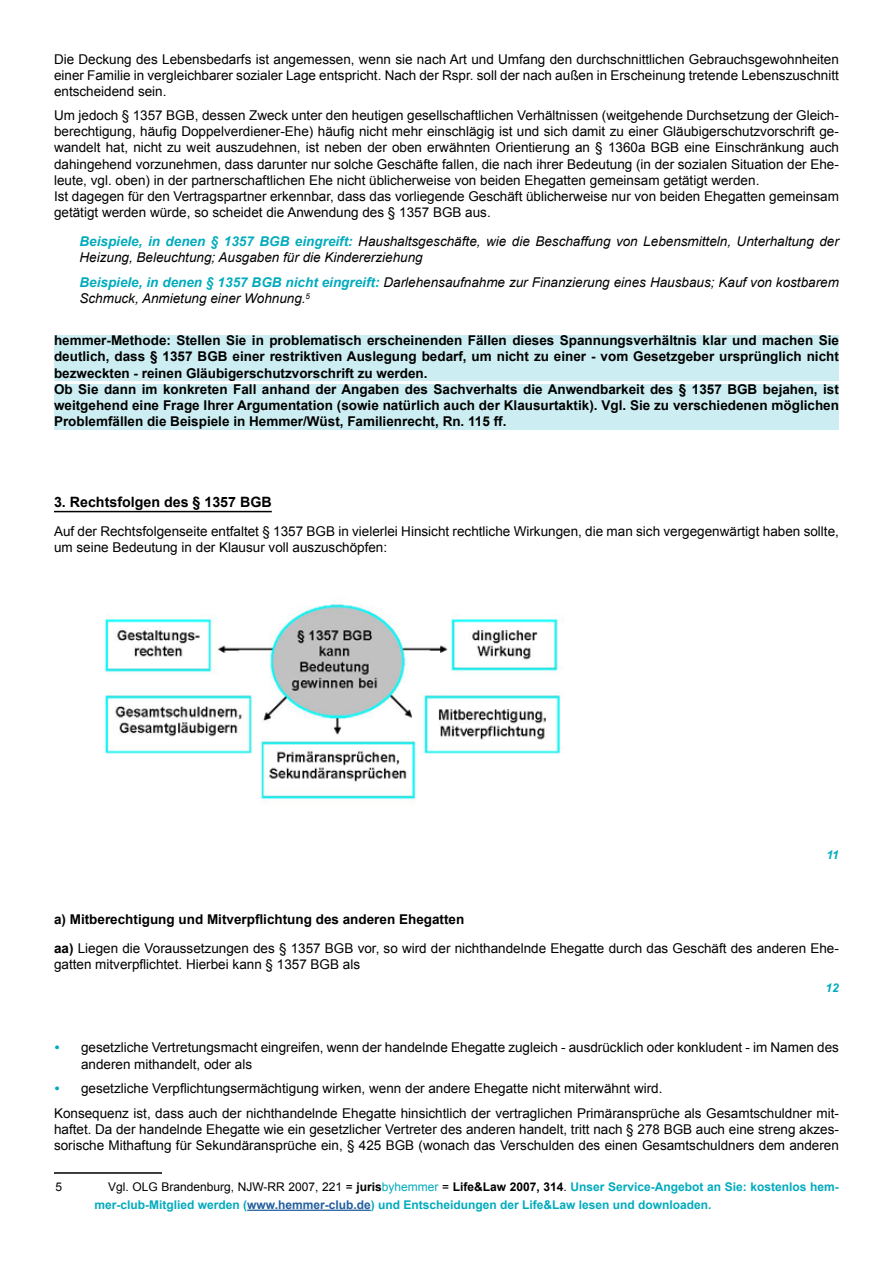
<style>
.page{position:relative;width:893px;height:1263px;background:#fff}
.page>*{position:absolute;margin:0;border:0;box-sizing:border-box;transform-origin:0 0}
.t1{font:700 14.25px "Arial";color:#000}
.t2{font:13.5px/16.2px "Arial";color:#000}
.t3{font:700 13.5px/16.2px "Arial";color:#000}
.t4{font:italic 13.5px/16.2px "Arial";color:#000}
.t5{font:700 12px/18px "Arial";color:#00abbd}
.t6{font:italic 700 12px "Arial";color:#00abbd}
.t7{font:12px "Arial";color:#000}
.s1{font-weight:700;color:#00abbd}
.s2{font-weight:700}
.s3{font-weight:700;font-style:italic;color:#00abbd}
.s4{font-weight:400;color:#000}
.s5{color:#000}
.s6{font-weight:400}
.s7{color:#215e9e}
</style>
<div class="page">
<div style="left:54px;top:335px;width:785px;height:45px;background:#cceef2"></div>
<div style="left:54px;top:384px;width:785px;height:45px;background:#cceef2"></div>
<hr style="left:54px;top:511px;width:218px;height:1px;background:#000">
<img style="left:104px;top:604px;width:460px;height:199px">
<hr style="left:54px;top:1172px;width:108px;height:2px;background:#000">
<hr style="left:247px;top:1209px;width:124px;height:2px;background:#215e9e">
<p class="t2" style="left:54px;top:51px;width:786px;text-align:justify">Die Deckung des Lebensbedarfs ist angemessen, wenn sie nach Art und Umfang den durchschnittlichen Gebrauchsgewohnheiten einer Familie in vergleichbarer sozialer Lage entspricht. Nach der Rspr. soll der nach außen in Erscheinung tretende Lebenszuschnitt entscheidend sein.</p>
<p class="t2" style="left:54px;top:107px;width:786px">Um jedoch § 1357 BGB, dessen Zweck unter den heutigen gesellschaftlichen Verhältnissen (weitgehende Durchsetzung der Gleich&shy;berechtigung, häufig Doppelverdiener-Ehe) häufig nicht mehr einschlägig ist und sich damit zu einer Gläubigerschutzvorschrift ge&shy;wandelt hat, nicht zu weit auszudehnen, ist neben der oben erwähnten Orientierung an § 1360a BGB eine Einschränkung auch dahingehend vorzunehmen, dass darunter nur solche Geschäfte fallen, die nach ihrer Bedeutung (in der sozialen Situation der Ehe&shy;leute, vgl. oben) in der partnerschaftlichen Ehe nicht üblicherweise von beiden Ehegatten gemeinsam getätigt werden.<br>Ist dagegen für den Vertragspartner erkennbar, dass das vorliegende Geschäft üblicherweise nur von beiden Ehegatten gemeinsam getätigt werden würde, so scheidet die Anwendung des § 1357 BGB aus.</p>
<p class="t4" style="left:80px;top:233px;width:761px"><span class="s1">Beispiele, in denen § 1357 BGB eingreift:</span> Haushaltsgeschäfte, wie die Beschaffung von Lebensmitteln, Unterhaltung der<br>Heizung, Beleuchtung; Ausgaben für die Kindererziehung</p>
<p class="t4" style="left:80px;top:275px;width:761px"><span class="s1">Beispiele, in denen § 1357 BGB nicht eingreift:</span> Darlehensaufnahme zur Finanzierung eines Hausbaus; Kauf von kostbarem<br>Schmuck, Anmietung einer Wohnung.<sup>5</sup></p>
<p class="t3" style="left:54px;top:333px;width:786px">hemmer-Methode: Stellen Sie in problematisch erscheinenden Fällen dieses Spannungsverhältnis klar und machen Sie deutlich, dass § 1357 BGB einer restriktiven Auslegung bedarf, um nicht zu einer - vom Gesetzgeber ursprünglich nicht bezweckten - reinen Gläubigerschutzvorschrift zu werden.<br>Ob Sie dann im konkreten Fall anhand der Angaben des Sachverhalts die Anwendbarkeit des § 1357 BGB bejahen, ist weitgehend eine Frage Ihrer Argumentation (sowie natürlich auch der Klausurtaktik). Vgl. Sie zu verschiedenen möglichen Problemfällen die Beispiele in Hemmer/Wüst, Familienrecht, Rn. 115 ff.</p>
<p class="t1" style="left:54px;top:493px;width:219px">3. Rechtsfolgen des § 1357 BGB</p>
<p class="t2" style="left:54px;top:523px;width:786px">Auf der Rechtsfolgenseite entfaltet § 1357 BGB in vielerlei Hinsicht rechtliche Wirkungen, die man sich vergegenwärtigt haben sollte, um seine Bedeutung in der Klausur voll auszuschöpfen:</p>
<p class="t6" style="left:826px;top:847px;width:14px">11</p>
<p class="t2" style="left:54px;top:904px;width:786px;line-height:29px"><span class="s2">a) Mitberechtigung und Mitverpflichtung des anderen Ehegatten<br>aa)</span> Liegen die Voraussetzungen des § 1357 BGB vor, so wird der nichthandelnde Ehegatte durch das Geschäft des anderen Ehe-</p>
<p class="t2" style="left:54px;top:956px;width:308px">gatten mitverpflichtet. Hierbei kann § 1357 BGB als</p>
<p class="t6" style="left:826px;top:979px;width:15px">12</p>
<p class="t2" style="left:81px;top:1040px;width:759px;text-indent:-27px"><span class="s3">•</span> gesetzliche Vertretungsmacht eingreifen, wenn der handelnde Ehegatte zugleich - ausdrücklich oder konkludent - im Namen des anderen mithandelt, oder als</p>
<p class="t2" style="left:54px;top:1076px;width:786px;line-height:24.8px"><span class="s3">•</span> gesetzliche Verpflichtungsermächtigung wirken, wenn der andere Ehegatte nicht miterwähnt wird.<br>Konsequenz ist, dass auch der nichthandelnde Ehegatte hinsichtlich der vertraglichen Primäransprüche als Gesamtschuldner mit-</p>
<p class="t2" style="left:54px;top:1121px;width:786px">haftet. Da der handelnde Ehegatte wie ein gesetzlicher Vertreter des anderen handelt, tritt nach § 278 BGB auch eine streng akzes&shy;sorische Mithaftung für Sekundäransprüche ein, § 425 BGB (wonach das Verschulden des einen Gesamtschuldners dem anderen</p>
<p class="t7" style="left:56px;top:1179px;width:8px">5</p>
<p class="t5" style="left:94px;top:1178px;width:746px;text-indent:14px"><span class="s4">Vgl. OLG Brandenburg, NJW-RR 2007, 221 =</span> <span class="s5">juris</span><span class="s6">byhemmer</span> <span class="s4">=</span> <span class="s5">Life&amp;Law 2007, 314</span><span class="s4">.</span> Unser Service-Angebot an Sie: kostenlos hem&shy;mer-club-Mitglied werden (<span class="s7">www.hemmer-club.de</span>) und Entscheidungen der Life&amp;Law lesen und downloaden.</p>
</div>
